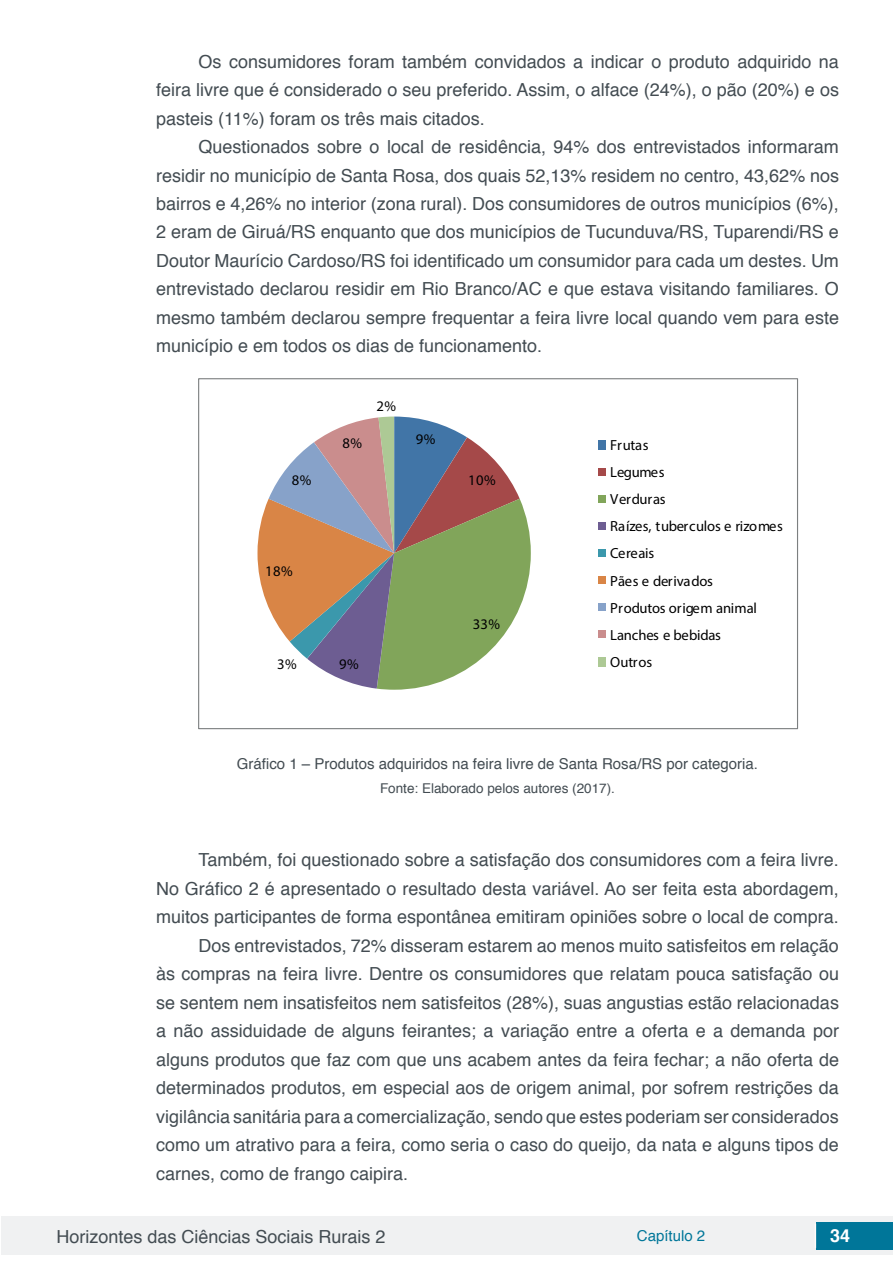
<style>
.page{position:relative;width:893px;height:1263px;background:#fff}
.page>*{position:absolute;margin:0;border:0;box-sizing:border-box;transform-origin:0 0}
.t1{font:18px/28.5px "Helvetica";color:#434c52;text-align:justify}
.t2{font:700 18px "Helvetica";color:#fff}
.t3{font:15px "Helvetica";color:#434c52}
.t4{font:15px "Helvetica";color:#007699}
.t5{font:14.7px/27.2px "Myriad Pro";letter-spacing:-.01em;color:#000001}
.t6{font:13.5px "Helvetica";color:#434c52}
</style>
<div class="page">
<div style="left:1px;top:1216px;width:891px;height:38px;background:#f0f1f2"></div>
<div style="left:816px;top:1222px;width:77px;height:27px;background:#007699"></div>
<svg style="left:815px;top:1224px;width:1px;height:24px"></svg>
<svg style="left:257px;top:416px;width:274px;height:274px"></svg>
<div style="left:598px;top:440px;width:8px;height:9px;background:#4175a7"></div>
<div style="left:598px;top:468px;width:8px;height:8px;background:#a54949"></div>
<div style="left:598px;top:495px;width:8px;height:8px;background:#81a55a"></div>
<div style="left:598px;top:522px;width:8px;height:8px;background:#6d5d92"></div>
<div style="left:598px;top:549px;width:8px;height:8px;background:#3b98ac"></div>
<div style="left:598px;top:576px;width:8px;height:8px;background:#d98546"></div>
<div style="left:598px;top:603px;width:8px;height:8px;background:#87a2c9"></div>
<div style="left:598px;top:630px;width:8px;height:8px;background:#ca8d8d"></div>
<div style="left:598px;top:657px;width:8px;height:9px;background:#adc995"></div>
<p class="t1" style="left:156px;top:47px;width:684px;text-indent:43px">Os consumidores foram também convidados a indicar o produto adquirido na feira livre que é considerado o seu preferido. Assim, o alface (24%), o pão (20%) e os pasteis (11%) foram os três mais citados.</p>
<p class="t1" style="left:156px;top:133px;width:684px;text-indent:43px">Questionados sobre o local de residência, 94% dos entrevistados informaram residir no município de Santa Rosa, dos quais 52,13% residem no centro, 43,62% nos bairros e 4,26% no interior (zona rural). Dos consumidores de outros municípios (6%), 2 eram de Giruá/RS enquanto que dos municípios de Tucunduva/RS, Tuparendi/RS e Doutor Maurício Cardoso/RS foi identificado um consumidor para cada um destes. Um entrevistado declarou residir em Rio Branco/AC e que estava visitando familiares. O mesmo também declarou sempre frequentar a feira livre local quando vem para este município e em todos os dias de funcionamento.</p>
<p class="t5" style="left:292px;top:467px;width:21px">8%</p>
<p class="t5" style="left:265px;top:557px;width:29px">18%</p>
<p class="t5" style="left:343px;top:429px;width:21px">8%</p>
<p class="t5" style="left:376px;top:392px;width:21px">2%</p>
<p class="t5" style="left:416px;top:425px;width:21px">9%</p>
<p class="t5" style="left:277px;top:651px;width:21px">3%</p>
<p class="t5" style="left:339px;top:651px;width:21px">9%</p>
<p class="t5" style="left:468px;top:467px;width:29px">10%</p>
<p class="t5" style="left:473px;top:610px;width:29px">33%</p>
<p class="t5" style="left:610px;top:431px;width:174px">Frutas<br>Legumes<br>Verduras<br>Raízes, tuberculos e rizomes<br>Cereais<br>Pães e derivados<br>Produtos origem animal<br>Lanches e bebidas<br>Outros</p>
<p class="t3" style="left:237px;top:752px;width:523px">Gráfico 1 – Produtos adquiridos na feira livre de Santa Rosa/RS por categoria.</p>
<p class="t6" style="left:380px;top:778px;width:236px">Fonte: Elaborado pelos autores (2017).</p>
<p class="t1" style="left:199px;top:846px;width:642px">Também, foi questionado sobre a satisfação dos consumidores com a feira livre.</p>
<p class="t1" style="left:156px;top:875px;width:684px">No Gráfico 2 é apresentado o resultado desta variável. Ao ser feita esta abordagem,</p>
<p class="t1" style="left:156px;top:903px;width:684px">muitos participantes de forma espontânea emitiram opiniões sobre o local de compra.</p>
<p class="t1" style="left:199px;top:932px;width:642px">Dos entrevistados, 72% disseram estarem ao menos muito satisfeitos em relação</p>
<p class="t1" style="left:156px;top:960px;width:684px">às compras na feira livre. Dentre os consumidores que relatam pouca satisfação ou</p>
<p class="t1" style="left:156px;top:989px;width:684px">se sentem nem insatisfeitos nem satisfeitos (28%), suas angustias estão relacionadas</p>
<p class="t1" style="left:156px;top:1017px;width:684px">a não assiduidade de alguns feirantes; a variação entre a oferta e a demanda por</p>
<p class="t1" style="left:156px;top:1045px;width:684px">alguns produtos que faz com que uns acabem antes da feira fechar; a não oferta de</p>
<p class="t1" style="left:156px;top:1074px;width:684px">determinados produtos, em especial aos de origem animal, por sofrem restrições da</p>
<p class="t1" style="left:156px;top:1102px;width:684px">vigilância sanitária para a comercialização, sendo que estes poderiam ser considerados</p>
<p class="t1" style="left:156px;top:1131px;width:684px">como um atrativo para a feira, como seria o caso do queijo, da nata e alguns tipos de</p>
<p class="t1" style="left:156px;top:1159px;width:254px">carnes, como de frango caipira.</p>
<p class="t1" style="left:56px;top:1223px;width:331px">Horizontes das Ciências Sociais Rurais 2</p>
<p class="t4" style="left:637px;top:1224px;width:70px">Capítulo 2</p>
<p class="t2" style="left:830px;top:1221px;width:22px">34</p>
</div>
